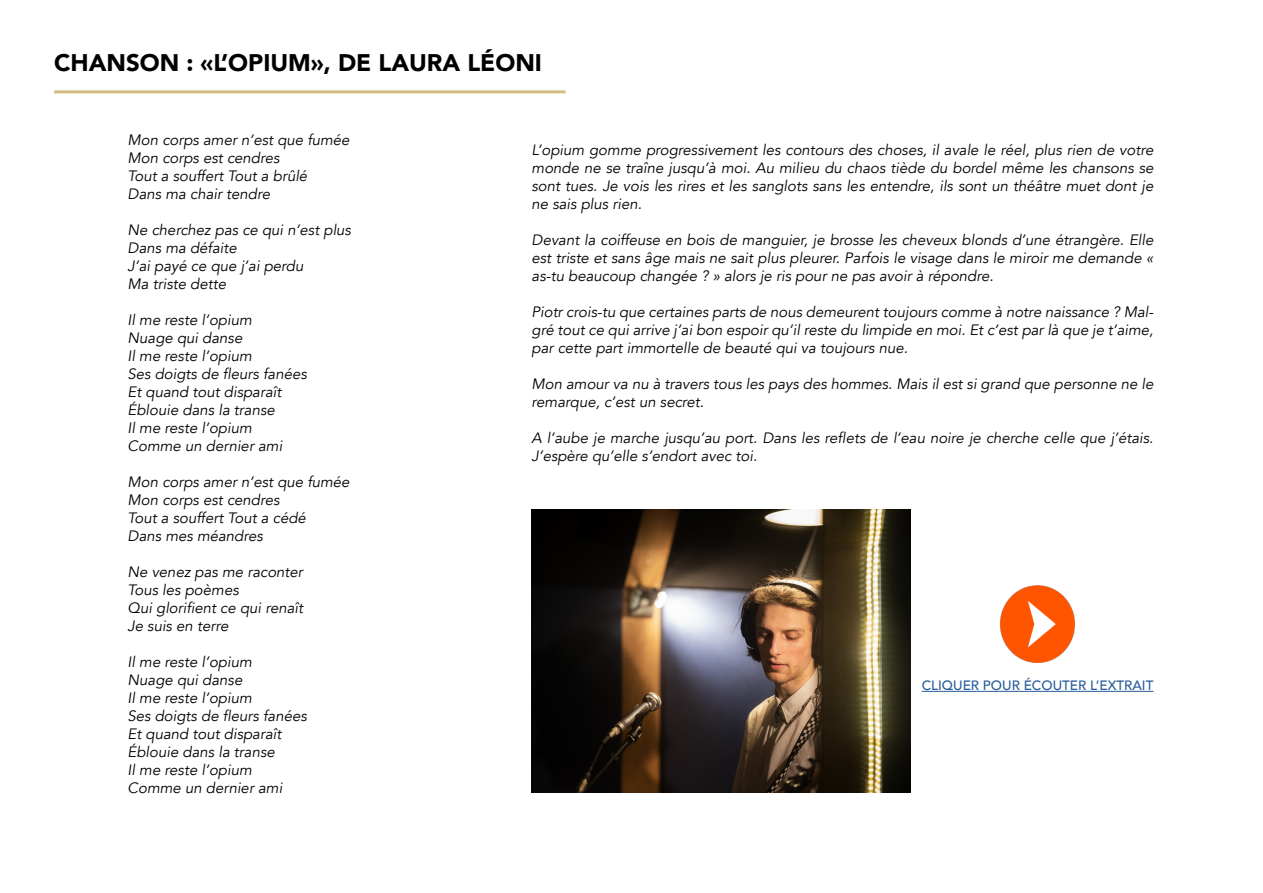
<style>
.page{position:relative;width:1263px;height:893px;background:#fff}
.page>*{position:absolute;margin:0;border:0;box-sizing:border-box;transform-origin:0 0}
.t1{font:900 24px "Avenir";color:#000}
.t2{font:italic 15px/18px "Avenir";color:#000}
.t3{font:500 13.5px "Avenir";color:#275b9b}
</style>
<div class="page">
<hr style="left:54px;top:90px;width:512px;height:3px;background:#d4bb82">
<img style="left:531px;top:509px;width:379px;height:283px">
<img style="left:1000px;top:586px;width:75px;height:76px">
<hr style="left:922px;top:691px;width:231px;height:1px;background:#275b9b">
<h1 class="t1" style="left:54px;top:42px;width:489px">CHANSON : «L’OPIUM», DE LAURA LÉONI</h1>
<p class="t2" style="left:128px;top:131px;width:224px">Mon corps amer n’est que fumée<br>Mon corps est cendres<br>Tout a souffert Tout a brûlé<br>Dans ma chair tendre</p>
<p class="t2" style="left:128px;top:221px;width:225px">Ne cherchez pas ce qui n’est plus<br>Dans ma défaite<br>J’ai payé ce que j’ai perdu<br>Ma triste dette</p>
<p class="t2" style="left:128px;top:311px;width:181px">Il me reste l’opium<br>Nuage qui danse<br>Il me reste l’opium<br>Ses doigts de fleurs fanées<br>Et quand tout disparaît<br>Éblouie dans la transe<br>Il me reste l’opium<br>Comme un dernier ami</p>
<p class="t2" style="left:128px;top:473px;width:224px">Mon corps amer n’est que fumée<br>Mon corps est cendres<br>Tout a souffert Tout a cédé<br>Dans mes méandres</p>
<p class="t2" style="left:128px;top:563px;width:177px">Ne venez pas me raconter<br>Tous les poèmes<br>Qui glorifient ce qui renaît<br>Je suis en terre</p>
<p class="t2" style="left:128px;top:653px;width:181px">Il me reste l’opium<br>Nuage qui danse<br>Il me reste l’opium<br>Ses doigts de fleurs fanées<br>Et quand tout disparaît<br>Éblouie dans la transe<br>Il me reste l’opium<br>Comme un dernier ami</p>
<p class="t2" style="left:531px;top:141px;width:623px;text-align:justify">L’opium gomme progressivement les contours des choses, il avale le réel, plus rien de votre monde ne se traîne jusqu’à moi. Au milieu du chaos tiède du bordel même les chansons se sont tues. Je vois les rires et les sanglots sans les entendre, ils sont un théâtre muet dont je ne sais plus rien.</p>
<p class="t2" style="left:531px;top:231px;width:623px;text-align:justify">Devant la coiffeuse en bois de manguier, je brosse les cheveux blonds d’une étrangère. Elle est triste et sans âge mais ne sait plus pleurer. Parfois le visage dans le miroir me demande « as-tu beaucoup changée ? » alors je ris pour ne pas avoir à répondre.</p>
<p class="t2" style="left:531px;top:303px;width:623px;text-align:justify">Piotr crois-tu que certaines parts de nous demeurent toujours comme à notre naissance ? Mal&shy;gré tout ce qui arrive j’ai bon espoir qu’il reste du limpide en moi. Et c’est par là que je t’aime, par cette part immortelle de beauté qui va toujours nue.</p>
<p class="t2" style="left:531px;top:375px;width:623px">Mon amour va nu à travers tous les pays des hommes. Mais il est si grand que personne ne le remarque, c’est un secret.</p>
<p class="t2" style="left:531px;top:429px;width:623px">A l’aube je marche jusqu’au port. Dans les reflets de l’eau noire je cherche celle que j’étais.<br>J’espère qu’elle s’endort avec toi.</p>
<p class="t3" style="left:922px;top:674px;width:233px">CLIQUER POUR ÉCOUTER L’EXTRAIT</p>
</div>
